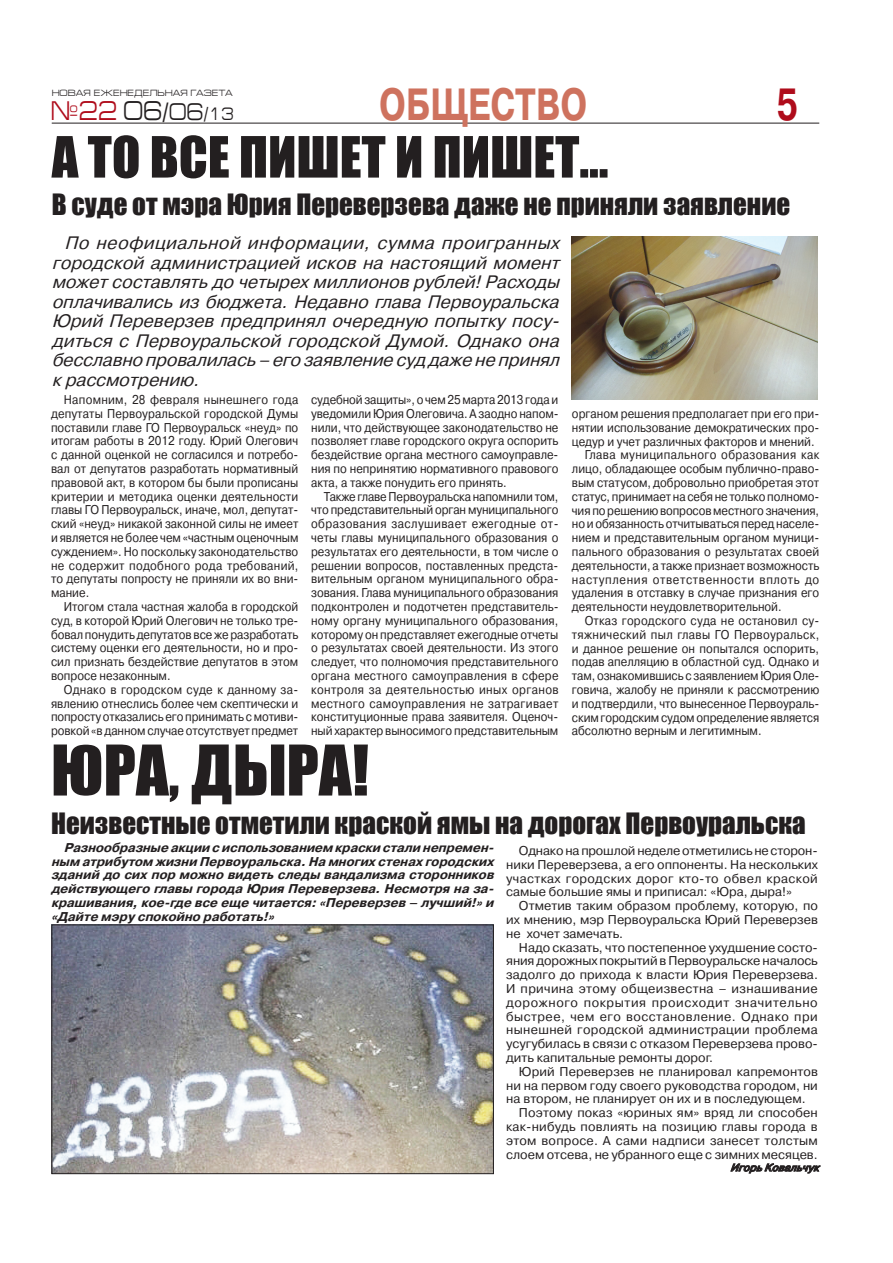
<style>
.page{position:relative;width:893px;height:1263px;background:#fff}
.page>*{position:absolute;margin:0;border:0;box-sizing:border-box;transform-origin:0 0}
.t1{font:64.5px "Impact";color:#231f20}
.t2{font:52.5px "Impact";color:#231f20}
.t3{font:700 45px "Pragmatica C";color:#ce725e;scale:.75 1}
.t4{font:700 45px "Pragmatica C";color:#af0c1b;scale:.75 1}
.t5{font:27px "Impact";color:#231f20}
.t6{font:27px "Europe Ext";color:#af0c1b;scale:.82 1}
.t7{font:24px "Europe Ext";color:#231f20;scale:.82 1}
.t8{font:italic 18px/19.5px "Pragmatica C";color:#231f20;text-align:justify}
.t9{font:12.75px/13.8px "Pragmatica C";color:#231f20;text-align:justify;scale:.9 1}
.t10{font:12.75px/13.8px "Pragmatica C";color:#231f20;text-align:justify}
.t11{font:italic 700 12.75px/13.8px "Pragmatica C";color:#231f20;text-align:justify}
.t12{font:12.75px "Pragmatica C";letter-spacing:.03em;color:#231f20;scale:.9 1}
.t13{font:12.75px "Pragmatica C";letter-spacing:.055em;color:#231f20;scale:.9 1}
.t14{font:12.75px "Pragmatica C";letter-spacing:.02em;color:#231f20;scale:.9 1}
.t15{font:italic 700 10.5px "Pragmatica Light C";color:#231f20}
.t16{font:9px "Europe Ext";color:#231f20}
.s1{font-size:27px}
.s2{font-size:18px}
</style>
<div class="page">
<hr style="left:52px;top:123px;width:767px;height:1px;background:#231f20">
<svg style="left:730px;top:1163px;width:91px;height:11px"></svg>
<img style="left:54px;top:927px;width:438px;height:245px">
<div style="left:52px;top:925px;width:442px;height:249px;border:1px solid #231f20"></div>
<img style="left:571px;top:236px;width:247px;height:164px">
<p class="t16" style="left:52px;top:88px;width:182px">Новая еженедельная газета</p>
<h3 class="t6" style="left:51px;top:96px;width:82px">№22</h3>
<h3 class="t7" style="left:123px;top:99px;width:137px"><span class="s1">06</span>/06<span class="s2">/13</span></h3>
<h3 class="t3" style="left:379px;top:79px;width:272px">Общество</h3>
<h3 class="t4" style="left:777px;top:80px;width:31px">5</h3>
<h2 class="t2" style="left:52px;top:116px;width:558px">А то все пишет и пишет…</h2>
<h3 class="t5" style="left:52px;top:183px;width:740px">В суде от мэра Юрия Переверзева даже не приняли заявление</h3>
<p class="t8" style="left:52px;top:234px;width:514px;text-indent:13px">По неофициальной информации, сумма проигранных городской администрацией исков на настоящий момент можетсоставлятьдо четырехмиллионоврублей!Расходы оплачивалисьизбюджета.Недавно главаПервоуральска Юрий Переверзевпредпринял очередную попыткупосу&shy;диться с Первоуральской городской Думой. Однако она бесславно провалилась– его заявлениесуд даженепринял крассмотрению.</p>
<p class="t9" style="left:311px;top:393px;width:276px">судебной защиты», о чем 25 марта 2013 года и уведомили Юрия Олеговича. А заодно напом&shy;нили, что действующее законодательство не позволяет главе городского округа оспорить бездействие органа местного самоуправле&shy;ния по непринятию нормативного правового акта, а также понудить его принять.</p>
<p class="t9" style="left:311px;top:489px;width:276px;text-indent:13px">Также главе Первоуральска напомнили том, что представительный орган муниципального образования заслушивает ежегодные от&shy;четы главы муниципального образования о результатах его деятельности, в том числе о решении вопросов, поставленных предста&shy;вительным органом муниципального обра&shy;зования. Глава муниципального образования подконтролен и подотчетен представитель&shy;ному органу муниципального образования, которому он представляет ежегодные отчеты о результатах своей деятельности. Из этого следует, что полномочия представительного органа местного самоуправления в сфере контроля за деятельностью иных органов местного самоуправления не затрагивает конституционные права заявителя. Оценоч&shy;ный характер выносимого представительным</p>
<p class="t9" style="left:51px;top:393px;width:276px;text-indent:13px">Напомним, 28 февраля нынешнего года депутаты Первоуральской городской Думы поставили главе ГО Первоуральск «неуд» по итогам работы в 2012 году. Юрий Олегович с данной оценкой не согласился и потребо&shy;вал от депутатов разработать нормативный правовой акт, в котором бы были прописаны критерии и методика оценки деятельности главы ГО Первоуральск, иначе, мол, депутат&shy;ский «неуд» никакой законной силы не имеет и является не более чем «частным оценочным суждением». Но поскольку законодательство не содержит подобного рода требований, то депутаты попросту не приняли их во вни&shy;мание.</p>
<p class="t9" style="left:51px;top:600px;width:276px;text-indent:13px">Итогом стала частная жалоба в городской суд, в которой Юрий Олегович не только тре&shy;бовал понудить депутатов все же разработать систему оценки его деятельности, но и про&shy;сил признать бездействие депутатов в этом вопросе незаконным.</p>
<p class="t9" style="left:51px;top:683px;width:276px;text-indent:13px">Однако в городском суде к данному за&shy;явлению отнеслись более чем скептически и попросту отказались его принимать с мотиви&shy;ровкой «в данном случае отсутствует предмет</p>
<p class="t9" style="left:572px;top:407px;width:276px">органом решения предполагает при его при-</p>
<p class="t9" style="left:572px;top:421px;width:276px">нятии использование демократических про-</p>
<p class="t9" style="left:572px;top:434px;width:271px">цедур и учет различных факторов и мнений.</p>
<p class="t12" style="left:585px;top:448px;width:262px">Глава муниципального образования как</p>
<p class="t9" style="left:572px;top:462px;width:276px">лицо, обладающее особым публично-право-</p>
<p class="t9" style="left:572px;top:476px;width:276px">вым статусом, добровольно приобретая этот</p>
<p class="t9" style="left:572px;top:490px;width:276px">статус, принимает на себя не только полномо-</p>
<p class="t9" style="left:572px;top:503px;width:276px">чия по решению вопросов местного значения,</p>
<p class="t9" style="left:572px;top:517px;width:276px">но и обязанность отчитываться перед населе-</p>
<p class="t9" style="left:572px;top:531px;width:276px">нием и представительным органом муници-</p>
<p class="t9" style="left:572px;top:545px;width:276px">пального образования о результатах своей</p>
<p class="t9" style="left:572px;top:559px;width:276px">деятельности, а также признает возможность</p>
<p class="t13" style="left:572px;top:572px;width:276px">наступления ответственности вплоть до</p>
<p class="t9" style="left:572px;top:586px;width:276px">удаления в отставку в случае признания его</p>
<p class="t9" style="left:572px;top:600px;width:235px">деятельности неудовлетворительной.</p>
<p class="t14" style="left:585px;top:613px;width:262px">Отказ городского суда не остановил су-</p>
<p class="t12" style="left:572px;top:627px;width:276px">тяжнический пыл главы ГО Первоуральск,</p>
<p class="t9" style="left:572px;top:641px;width:276px">и данное решение он попытался оспорить,</p>
<p class="t9" style="left:572px;top:655px;width:276px">подав апелляцию в областной суд. Однако и</p>
<p class="t9" style="left:572px;top:669px;width:276px">там, ознакомившись с заявлением Юрия Оле-</p>
<p class="t9" style="left:572px;top:683px;width:276px">говича, жалобу не приняли к рассмотрению</p>
<p class="t9" style="left:572px;top:696px;width:276px">и подтвердили, что вынесенное п ервоураль-</p>
<p class="t9" style="left:572px;top:710px;width:276px">ским городским судом определение является</p>
<p class="t9" style="left:572px;top:724px;width:212px">абсолютно верным и легитимным.</p>
<h1 class="t1" style="left:51px;top:720px;width:319px">Юра, дыра!</h1>
<h3 class="t5" style="left:51px;top:802px;width:756px">Неизвестные отметили краской ямы на дорогах Первоуральска</h3>
<p class="t11" style="left:51px;top:841px;width:448px;text-indent:13px">Разнообразные акции с использованием краски стали непремен&shy;ным атрибутом жизни Первоуральска.На многихстенахгородских зданий до сихпор можно видетьследы вандализма сторонников действующего главы города Юрия Переверзева.Несмотря на за&shy;крашивания,кое-где все еще читается:«Переверзев – лучший!»и «Дайте мэруспокойно работать!»</p>
<p class="t10" style="left:506px;top:844px;width:313px;text-indent:13px">Однако на прошлой неделе отметились не сторон&shy;ники Переверзева, а его оппоненты. На нескольких участках городских дорог кто-то обвел краской самые большие ямы и приписал: «Юра, дыра!»</p>
<p class="t10" style="left:506px;top:899px;width:313px;text-indent:13px">Отметив таким образом проблему, которую, по их мнению, мэр Первоуральска Юрий Переверзев не хочет замечать.</p>
<p class="t10" style="left:506px;top:940px;width:313px;text-indent:13px">Надо сказать, что постепенное ухудшение состо&shy;яния дорожных покрытий в Первоуральске началось задолго до прихода к власти Юрия Переверзева.<br>И причина этому общеизвестна – изнашивание дорожного покрытия происходит значительно быстрее, чем его восстановление. Однако при нынешней городской администрации проблема усугубилась в связи с отказом Переверзева прово&shy;дить капитальные ремонты дорог.</p>
<p class="t10" style="left:519px;top:1064px;width:301px">Юрий Переверзев не планировал капремонтов</p>
<p class="t10" style="left:506px;top:1078px;width:313px">ни на первом году своего руководства городом, ни</p>
<p class="t10" style="left:506px;top:1092px;width:301px">на втором, не планирует он их и в последующем.</p>
<p class="t10" style="left:519px;top:1106px;width:300px">Поэтому показ «юриных ям» вряд ли способен</p>
<p class="t10" style="left:506px;top:1120px;width:313px">как-нибудь повлиять на позицию главы города в</p>
<p class="t10" style="left:506px;top:1133px;width:313px">этом вопросе. А сами надписи занесет толстым</p>
<p class="t10" style="left:506px;top:1147px;width:313px">слоем отсева, не убранного еще с зимних месяцев.</p>
<p class="t15" style="left:730px;top:1162px;width:94px">ИгорьКовальчук</p>
</div>
